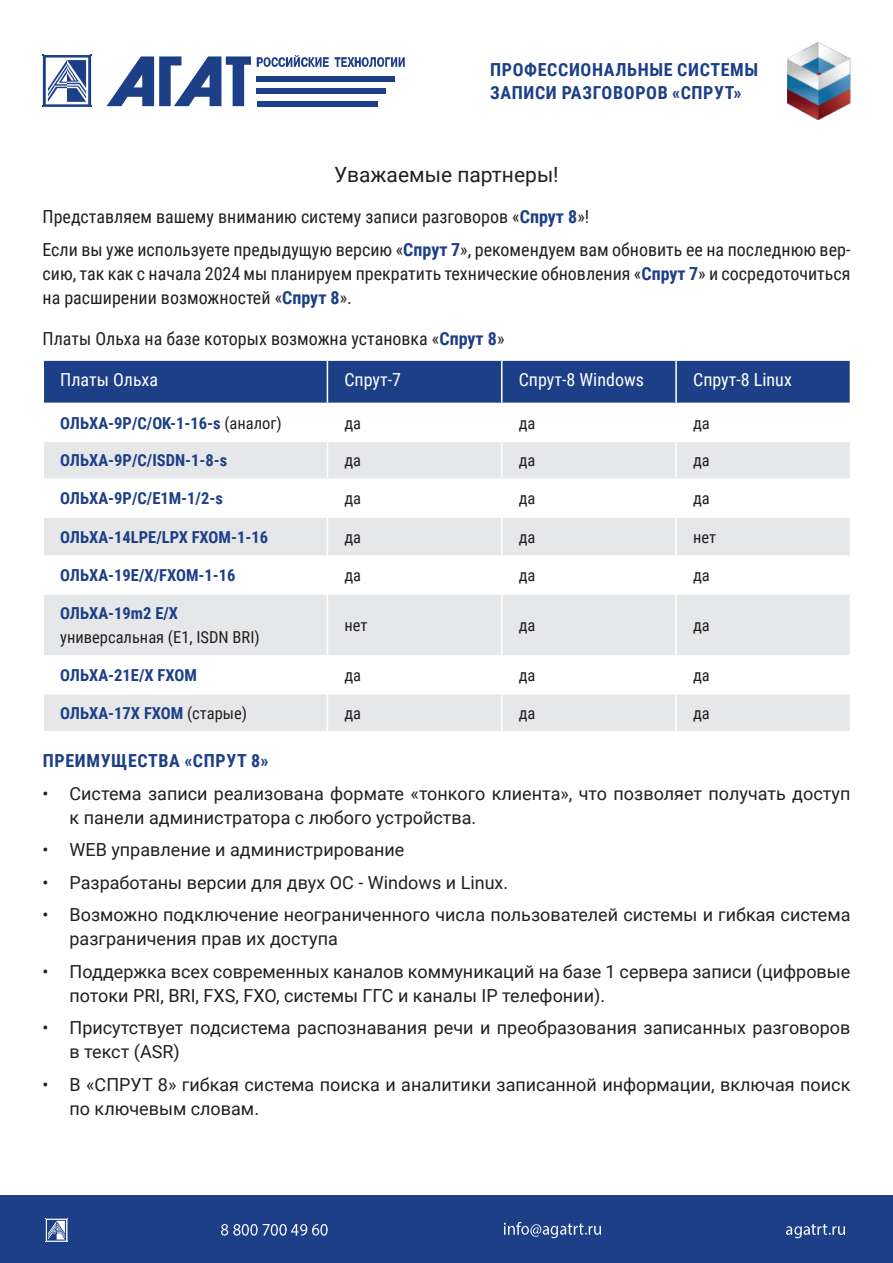
<style>
.page{position:relative;width:893px;height:1263px;background:#fff}
.page>*{position:absolute;margin:0;border:0;box-sizing:border-box;transform-origin:0 0}
.main_text{font:21px "Roboto";color:#231f20}
.t1{font:18px/24px "Roboto";color:#231f20}
.main_text-2{font:18px/24px "Roboto Condensed";color:#231f20;text-align:justify}
.main_text-3{font:700 18px "Roboto Condensed";letter-spacing:.035em;color:#1d3f87}
.main_text-4{font:18px "Roboto Condensed";color:#fff}
.main_text-5{font:700 16.5px "Roboto Condensed";color:#1d3f87}
.main_text-6{font:16.5px/24px "Roboto Condensed";color:#231f20}
.s1{font-weight:700;color:#1d3f87}
.s2{font-weight:400;color:#231f20}
</style>
<div class="page">
<div style="left:0;top:1196px;width:893px;height:67px;background:#1d3f87"></div>
<svg style="left:45px;top:1218px;width:23px;height:24px"></svg>
<img style="left:504px;top:1223px;width:97px;height:16px">
<img style="left:786px;top:1224px;width:58px;height:15px">
<img style="left:221px;top:1224px;width:106px;height:11px">
<div style="left:44px;top:361px;width:806px;height:42px;background:#1d3f87"></div>
<svg style="left:44px;top:442px;width:806px;height:289px;fill:#e6e7e9"></svg>
<hr style="left:327px;top:361px;width:1px;height:42px;background:#fff">
<hr style="left:501px;top:361px;width:1px;height:42px;background:#fff">
<hr style="left:675px;top:361px;width:2px;height:42px;background:#fff">
<hr style="left:327px;top:442px;width:1px;height:36px;background:#fff">
<hr style="left:501px;top:442px;width:1px;height:36px;background:#fff">
<hr style="left:675px;top:442px;width:2px;height:36px;background:#fff">
<hr style="left:43px;top:478px;width:284px;height:2px;background:#fff">
<hr style="left:327px;top:478px;width:175px;height:2px;background:#fff">
<hr style="left:327px;top:480px;width:1px;height:36px;background:#fff">
<hr style="left:502px;top:478px;width:174px;height:2px;background:#fff">
<hr style="left:501px;top:480px;width:1px;height:36px;background:#fff">
<hr style="left:676px;top:478px;width:175px;height:2px;background:#fff">
<hr style="left:675px;top:480px;width:2px;height:36px;background:#fff">
<hr style="left:43px;top:516px;width:284px;height:2px;background:#fff">
<hr style="left:327px;top:516px;width:175px;height:2px;background:#fff">
<hr style="left:327px;top:518px;width:1px;height:37px;background:#fff">
<hr style="left:502px;top:516px;width:174px;height:2px;background:#fff">
<hr style="left:501px;top:518px;width:1px;height:37px;background:#fff">
<hr style="left:676px;top:516px;width:175px;height:2px;background:#fff">
<hr style="left:675px;top:518px;width:2px;height:37px;background:#fff">
<hr style="left:43px;top:555px;width:284px;height:2px;background:#fff">
<hr style="left:327px;top:555px;width:175px;height:2px;background:#fff">
<hr style="left:327px;top:557px;width:1px;height:36px;background:#fff">
<hr style="left:502px;top:555px;width:174px;height:2px;background:#fff">
<hr style="left:501px;top:557px;width:1px;height:36px;background:#fff">
<hr style="left:676px;top:555px;width:175px;height:2px;background:#fff">
<hr style="left:675px;top:557px;width:2px;height:36px;background:#fff">
<hr style="left:43px;top:593px;width:284px;height:2px;background:#fff">
<hr style="left:327px;top:593px;width:175px;height:2px;background:#fff">
<hr style="left:327px;top:595px;width:1px;height:60px;background:#fff">
<hr style="left:502px;top:593px;width:174px;height:2px;background:#fff">
<hr style="left:501px;top:595px;width:1px;height:60px;background:#fff">
<hr style="left:676px;top:593px;width:175px;height:2px;background:#fff">
<hr style="left:675px;top:595px;width:2px;height:60px;background:#fff">
<hr style="left:43px;top:655px;width:284px;height:2px;background:#fff">
<hr style="left:327px;top:655px;width:175px;height:2px;background:#fff">
<hr style="left:327px;top:657px;width:1px;height:36px;background:#fff">
<hr style="left:502px;top:655px;width:174px;height:2px;background:#fff">
<hr style="left:501px;top:657px;width:1px;height:36px;background:#fff">
<hr style="left:676px;top:655px;width:175px;height:2px;background:#fff">
<hr style="left:675px;top:657px;width:2px;height:36px;background:#fff">
<hr style="left:43px;top:693px;width:284px;height:1px;background:#fff">
<hr style="left:327px;top:693px;width:175px;height:1px;background:#fff">
<hr style="left:327px;top:694px;width:1px;height:37px;background:#fff">
<hr style="left:502px;top:693px;width:174px;height:1px;background:#fff">
<hr style="left:501px;top:694px;width:1px;height:37px;background:#fff">
<hr style="left:676px;top:693px;width:175px;height:1px;background:#fff">
<hr style="left:675px;top:694px;width:2px;height:37px;background:#fff">
<svg style="left:43px;top:55px;width:48px;height:52px"></svg>
<svg style="left:107px;top:56px;width:144px;height:50px"></svg>
<div style="left:256px;top:76px;width:139px;height:5px;background:#1c3f87"></div>
<div style="left:256px;top:89px;width:130px;height:5px;background:#1c3f87"></div>
<div style="left:257px;top:101px;width:121px;height:6px;background:#1c3f87"></div>
<svg style="left:257px;top:55px;width:148px;height:12px"></svg>
<img style="left:788px;top:43px;width:63px;height:76px">
<p class="main_text-3" style="left:490px;top:57px;width:270px">ПРОФЕССИОНАЛЬНЫЕ СИСТЕМЫ</p>
<p class="main_text-3" style="left:490px;top:80px;width:253px">ЗАПИСИ РАЗГОВОРОВ «СПРУТ»</p>
<p class="main_text" style="left:334px;top:160px;width:226px">Уважаемые партнеры!</p>
<p class="main_text-2" style="left:43px;top:204px;width:548px">Представляем вашему вниманию систему записи разговоров «<span class="s1">Спрут 8</span>»!</p>
<p class="main_text-2" style="left:43px;top:237px;width:809px">Если вы уже используете предыдущую версию «<span class="s1">Спрут 7</span>», рекомендуем вам обновить ее на последнюю вер&shy;сию, так как с начала 2024 мы планируем прекратить технические обновления «<span class="s1">Спрут 7</span>» и сосредоточиться на расширении возможностей «<span class="s1">Спрут 8</span>».</p>
<p class="main_text-2" style="left:43px;top:326px;width:464px">Платы Ольха на базе которых возможна установка «<span class="s1">Спрут 8</span>»</p>
<p class="main_text-4" style="left:60px;top:367px;width:99px">Платы Ольха</p>
<p class="main_text-4" style="left:344px;top:367px;width:58px">Спрут-7</p>
<p class="main_text-4" style="left:519px;top:367px;width:127px">Спрут-8 Windows</p>
<p class="main_text-4" style="left:693px;top:367px;width:100px">Спрут-8 Linux</p>
<p class="main_text-5" style="left:60px;top:411px;width:223px">ОЛЬХА-9P/C/OK-1-16-s <span class="s2">(аналог)</span></p>
<p class="main_text-6" style="left:344px;top:410px;width:18px">да</p>
<p class="main_text-6" style="left:519px;top:410px;width:18px">да</p>
<p class="main_text-6" style="left:693px;top:410px;width:18px">да</p>
<p class="main_text-5" style="left:60px;top:449px;width:169px">ОЛЬХА-9P/C/ISDN-1-8-s</p>
<p class="main_text-6" style="left:344px;top:448px;width:18px">да</p>
<p class="main_text-6" style="left:519px;top:448px;width:18px">да</p>
<p class="main_text-6" style="left:693px;top:448px;width:18px">да</p>
<p class="main_text-5" style="left:60px;top:487px;width:164px">ОЛЬХА-9P/C/E1M-1/2-s</p>
<p class="main_text-6" style="left:344px;top:486px;width:18px">да</p>
<p class="main_text-6" style="left:519px;top:486px;width:18px">да</p>
<p class="main_text-6" style="left:693px;top:486px;width:18px">да</p>
<p class="main_text-5" style="left:60px;top:525px;width:209px">ОЛЬХА-14LPE/LPX FXOM-1-16</p>
<p class="main_text-6" style="left:344px;top:524px;width:18px">да</p>
<p class="main_text-6" style="left:519px;top:524px;width:18px">да</p>
<p class="main_text-6" style="left:693px;top:524px;width:25px">нет</p>
<p class="main_text-5" style="left:60px;top:564px;width:177px">ОЛЬХА-19Е/X/FXOM-1-16</p>
<p class="main_text-6" style="left:344px;top:563px;width:18px">да</p>
<p class="main_text-6" style="left:519px;top:563px;width:18px">да</p>
<p class="main_text-6" style="left:693px;top:563px;width:18px">да</p>
<p class="main_text-6" style="left:60px;top:601px;width:201px"><span class="s1">ОЛЬХА-19m2 E/X </span>универсальная (Е1, ISDN BRI)</p>
<p class="main_text-6" style="left:344px;top:613px;width:25px">нет</p>
<p class="main_text-6" style="left:519px;top:613px;width:18px">да</p>
<p class="main_text-6" style="left:693px;top:613px;width:18px">да</p>
<p class="main_text-5" style="left:60px;top:663px;width:138px">ОЛЬХА-21E/X FXOM</p>
<p class="main_text-6" style="left:344px;top:662px;width:18px">да</p>
<p class="main_text-6" style="left:519px;top:662px;width:18px">да</p>
<p class="main_text-6" style="left:693px;top:662px;width:18px">да</p>
<p class="main_text-5" style="left:60px;top:701px;width:188px">ОЛЬХА-17X FXOM <span class="s2">(старые)</span></p>
<p class="main_text-6" style="left:344px;top:700px;width:18px">да</p>
<p class="main_text-6" style="left:519px;top:700px;width:18px">да</p>
<p class="main_text-6" style="left:693px;top:700px;width:18px">да</p>
<p class="main_text-3" style="left:43px;top:748px;width:227px">ПРЕИМУЩЕСТВА «СПРУТ 8»</p>
<p class="t1" style="left:70px;top:781px;width:782px;text-indent:-27px">• Система записи реализована формате «тонкого клиента», что позволяет получать доступ к панели администратора с любого устройства.</p>
<p class="t1" style="left:43px;top:837px;width:363px">• WEB управление и администрирование</p>
<p class="t1" style="left:43px;top:870px;width:467px">• Разработаны версии для двух ОС - Windows и Linux.</p>
<p class="t1" style="left:70px;top:902px;width:782px;text-indent:-27px">• Возможно подключение неограниченного числа пользователей системы и гибкая система разграничения прав их доступа</p>
<p class="t1" style="left:70px;top:959px;width:782px;text-indent:-27px">• Поддержка всех современных каналов коммуникаций на базе 1 сервера записи (цифровые потоки PRI, BRI, FXS, FXO, системы ГГС и каналы IP телефонии).</p>
<p class="t1" style="left:70px;top:1015px;width:782px;text-indent:-27px">• Присутствует подсистема распознавания речи и преобразования записанных разговоров в текст (ASR)</p>
<p class="t1" style="left:70px;top:1072px;width:782px;text-indent:-27px">• В «СПРУТ 8» гибкая система поиска и аналитики записанной информации, включая поиск по ключевым словам.</p>
</div>
